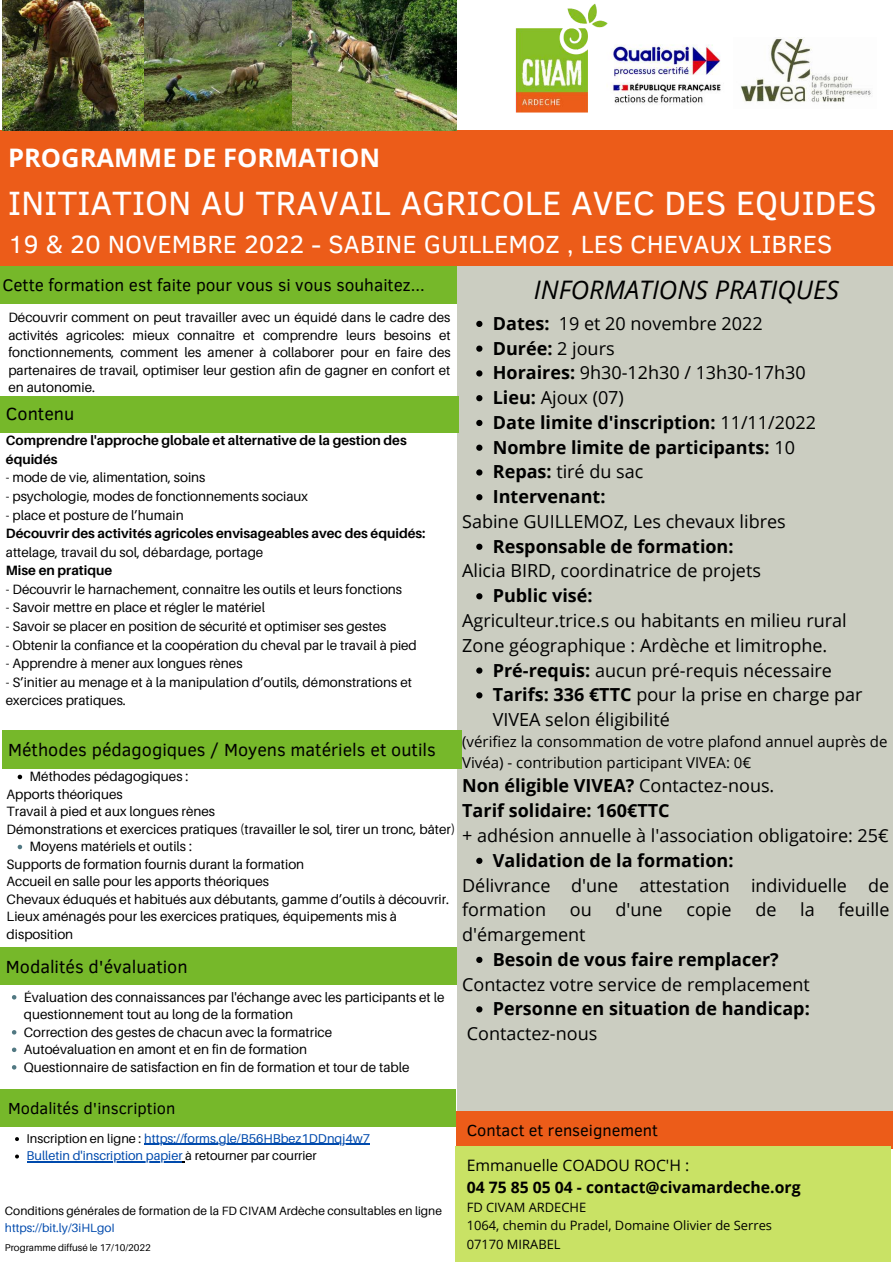
<style>
.page{position:relative;width:893px;height:1263px;background:#fff}
.page>*{position:absolute;margin:0;border:0;box-sizing:border-box;transform-origin:0 0}
.t1{font:34.58px "Clear Sans";color:#fff}
.t2{font:25.58px "Clear Sans";color:#fff}
.t3{font:italic 25.5px "Open Sans";color:#000}
.t4{font:700 25.5px "Open Sans";color:#fff}
.t5{font:18px/24.8px "Open Sans";color:#000}
.t6{font:700 18px/24.8px "Open Sans";color:#000}
.t7{font:18px "Clear Sans";color:#000}
.t8{font:17.25px "Clear Sans";color:#000}
.t9{font:16.42px "Clear Sans";color:#000}
.t10{font:700 15.75px "Open Sans";color:#000}
.t11{font:15.75px "Open Sans";color:#000}
.t12{font:15px/20.9px "Open Sans";color:#000}
.t13{font:13.5px/17.5px "Aileron";color:#000}
.t14{font:700 13.5px/18.6px "Aileron";color:#000}
.t15{font:12.9px/18px "Open Sans";color:#000}
.t16{font:12.75px/17.5px "Aileron";color:#004aad}
.t17{font:12px "Aileron";color:#000}
.t18{font:12px "Aileron";color:#004aad}
.t19{font:9.75px "Aileron";color:#000}
.s1{font-weight:400}
.s2{font-weight:700}
.s3{color:#000}
</style>
<div class="page">
<div style="left:457px;top:266px;width:436px;height:845px;background:#cbcdc1"></div>
<div style="left:0;top:266px;width:456px;height:37px;background:#76b82a"></div>
<div style="left:0;top:396px;width:459px;height:36px;background:#76b82a"></div>
<div style="left:2px;top:730px;width:459px;height:39px;background:#76b82a"></div>
<div style="left:0;top:947px;width:456px;height:38px;background:#76b82a"></div>
<div style="left:0;top:1089px;width:455px;height:38px;background:#76b82a"></div>
<div style="left:456px;top:1111px;width:437px;height:37px;background:#ec5c19"></div>
<div style="left:455px;top:1146px;width:436px;height:115px;background:#c9e265"></div>
<img style="left:515px;top:4px;width:92px;height:109px">
<img style="left:599px;top:37px;width:273px;height:72px">
<div style="left:0;top:131px;width:893px;height:135px;background:#ec5c19"></div>
<img style="left:2px;top:0;width:454px;height:131px">
<svg style="left:476px;top:321px;width:6px;height:6px"></svg>
<svg style="left:476px;top:346px;width:6px;height:6px"></svg>
<svg style="left:476px;top:370px;width:6px;height:6px"></svg>
<svg style="left:476px;top:395px;width:6px;height:6px"></svg>
<svg style="left:476px;top:420px;width:6px;height:6px"></svg>
<svg style="left:476px;top:445px;width:6px;height:6px"></svg>
<svg style="left:476px;top:469px;width:6px;height:7px"></svg>
<svg style="left:476px;top:494px;width:6px;height:6px"></svg>
<svg style="left:476px;top:544px;width:6px;height:6px"></svg>
<svg style="left:476px;top:593px;width:6px;height:6px"></svg>
<svg style="left:476px;top:667px;width:6px;height:7px"></svg>
<svg style="left:476px;top:692px;width:6px;height:6px"></svg>
<svg style="left:476px;top:858px;width:6px;height:6px"></svg>
<svg style="left:476px;top:957px;width:6px;height:6px"></svg>
<svg style="left:476px;top:1006px;width:6px;height:6px"></svg>
<svg style="left:18px;top:775px;width:4px;height:4px"></svg>
<svg style="left:18px;top:845px;width:4px;height:4px"></svg>
<svg style="left:12px;top:995px;width:4px;height:4px"></svg>
<svg style="left:12px;top:1030px;width:4px;height:4px"></svg>
<svg style="left:12px;top:1047px;width:4px;height:5px"></svg>
<svg style="left:12px;top:1065px;width:4px;height:4px"></svg>
<svg style="left:15px;top:1137px;width:4px;height:4px"></svg>
<hr style="left:144px;top:1144px;width:226px;height:1px;background:#004aad">
<svg style="left:15px;top:1154px;width:4px;height:4px"></svg>
<hr style="left:27px;top:1161px;width:155px;height:1px;background:#004aad">
<h3 class="t4" style="left:8px;top:140px;width:373px">PROGRAMME DE FORMATION</h3>
<h1 class="t1" style="left:8px;top:178px;width:870px">INITIATION AU TRAVAIL AGRICOLE AVEC DES EQUIDES</h1>
<h2 class="t2" style="left:8px;top:226px;width:826px">19 &amp; 20 NOVEMBRE 2022 - SABINE GUILLEMOZ , LES CHEVAUX LIBRES</h2>
<p class="t8" style="left:2px;top:272px;width:424px">Cette formation est faite pour vous si vous souhaitez...</p>
<p class="t13" style="left:8px;top:308px;width:444px;text-align:justify">Découvrir comment on peut travailler avec un équidé dans le cadre des activités agricoles: mieux connaître et comprendre leurs besoins et fonctionnements, comment les amener à collaborer pour en faire des partenaires de travail, optimiser leur gestion afin de gagner en confort et en autonomie.</p>
<h3 class="t7" style="left:6px;top:401px;width:70px">Contenu</h3>
<p class="t14" style="left:6px;top:431px;width:402px">Comprendre l'approche globale et alternative de la gestion des équidés</p>
<p class="t13" style="left:6px;top:469px;width:201px">- mode de vie, alimentation, soins</p>
<p class="t13" style="left:6px;top:487px;width:304px">- psychologie, modes de fonctionnements sociaux</p>
<p class="t13" style="left:6px;top:506px;width:179px">- place et posture de l’humain</p>
<p class="t14" style="left:6px;top:524px;width:421px">Découvrir des activités agricoles envisageables avec des équidés:</p>
<p class="t13" style="left:6px;top:543px;width:259px">attelage, travail du sol, débardage, portage</p>
<p class="t14" style="left:6px;top:561px;width:108px">Mise en pratique</p>
<p class="t13" style="left:6px;top:580px;width:398px">- Découvrir le harnachement, connaître les outils et leurs fonctions</p>
<p class="t13" style="left:6px;top:599px;width:261px">- Savoir mettre en place et régler le matériel</p>
<p class="t13" style="left:6px;top:617px;width:382px">- Savoir se placer en position de sécurité et optimiser ses gestes</p>
<p class="t13" style="left:6px;top:636px;width:412px">- Obtenir la confiance et la coopération du cheval par le travail à pied</p>
<p class="t13" style="left:6px;top:654px;width:238px">- Apprendre à mener aux longues rènes</p>
<p class="t13" style="left:6px;top:672px;width:407px;line-height:18.6px">- S’initier au menage et à la manipulation d’outils, démonstrations et exercices pratiques.</p>
<h3 class="t7" style="left:8px;top:736px;width:429px">Méthodes pédagogiques / Moyens matériels et outils</h3>
<p class="t13" style="left:30px;top:767px;width:160px">Méthodes pédagogiques :</p>
<p class="t13" style="left:7px;top:785px;width:450px">Apports théoriques<br>Travail à pied et aux longues rènes<br>Démonstrations et exercices pratiques (travailler le sol, tirer un tronc, bâter)</p>
<p class="t13" style="left:7px;top:855px;width:444px">Supports de formation fournis durant la formation<br>Accueil en salle pour les apports théoriques<br>Chevaux éduqués et habitués aux débutants, gamme d’outils à découvrir.<br>Lieux aménagés pour les exercices pratiques, équipements mis à disposition</p>
<p class="t13" style="left:30px;top:837px;width:164px">Moyens matériels et outils :</p>
<h3 class="t7" style="left:6px;top:954px;width:183px">Modalités d'évaluation</h3>
<p class="t13" style="left:24px;top:988px;width:422px">Évaluation des connaissances par l'échange avec les participants et le questionnement tout au long de la formation<br>Correction des gestes de chacun avec la formatrice<br>Autoévaluation en amont et en fin de formation<br>Questionnaire de satisfaction en fin de formation et tour de table</p>
<h3 class="t3" style="left:534px;top:272px;width:306px">INFORMATIONS PRATIQUES</h3>
<h3 class="t6" style="left:493px;top:310px;width:325px">Dates: <span class="s1">19 et 20 novembre 2022<br></span>Durée: <span class="s1">2 jours<br></span>Horaires: <span class="s1">9h30-12h30 / 13h30-17h30<br></span>Lieu: <span class="s1">Ajoux (07)<br></span>Date limite d'inscription: <span class="s1">11/11/2022<br></span>Nombre limite de participants: <span class="s1">10<br></span>Repas: <span class="s1">tiré du sac<br></span>Intervenant:</h3>
<h3 class="t6" style="left:493px;top:533px;width:242px">Responsable de formation:</h3>
<h3 class="t6" style="left:493px;top:583px;width:101px">Public visé:</h3>
<h3 class="t5" style="left:462px;top:508px;width:325px">Sabine GUILLEMOZ, Les chevaux libres</h3>
<h3 class="t5" style="left:462px;top:558px;width:300px">Alicia BIRD, coordinatrice de projets</h3>
<h3 class="t5" style="left:462px;top:608px;width:386px">Agriculteur.trice.s ou habitants en milieu rural<br>Zone géographique : Ardèche et limitrophe.</h3>
<h3 class="t5" style="left:493px;top:657px;width:371px"><span class="s2">Pré-requis:</span> aucun pré-requis nécessaire<br><span class="s2">Tarifs: 336 €TTC</span> pour la prise en charge par<br>VIVEA selon éligibilité</h3>
<p class="t12" style="left:462px;top:731px;width:427px">(vérifiez la consommation de votre plafond annuel auprès de<br>Vivéa) - contribution participant VIVEA: 0€</p>
<h3 class="t6" style="left:462px;top:773px;width:314px">Non éligible VIVEA? <span class="s1">Contactez-nous.<br></span>Tarif solidaire: 160€TTC</h3>
<h3 class="t5" style="left:462px;top:822px;width:428px">+ adhésion annuelle à l'association obligatoire: 25€</h3>
<h3 class="t5" style="left:462px;top:872px;width:429px">Délivrance d'une attestation individuelle de formation</h3>
<h3 class="t6" style="left:493px;top:847px;width:242px">Validation de la formation:</h3>
<h3 class="t5" style="left:570px;top:897px;width:23px">ou</h3>
<h3 class="t5" style="left:615px;top:897px;width:49px">d'une</h3>
<h3 class="t5" style="left:686px;top:897px;width:47px">copie</h3>
<h3 class="t5" style="left:755px;top:897px;width:23px">de</h3>
<h3 class="t5" style="left:800px;top:897px;width:16px">la</h3>
<h3 class="t5" style="left:838px;top:897px;width:52px">feuille</h3>
<h3 class="t5" style="left:462px;top:922px;width:125px">d'émargement</h3>
<h3 class="t5" style="left:462px;top:971px;width:349px">Contactez votre service de remplacement</h3>
<h3 class="t5" style="left:467px;top:1021px;width:132px">Contactez-nous</h3>
<h3 class="t6" style="left:493px;top:946px;width:287px">Besoin de vous faire remplacer?</h3>
<h3 class="t6" style="left:493px;top:996px;width:318px">Personne en situation de handicap:</h3>
<p class="t9" style="left:8px;top:1096px;width:169px">Modalités d'inscription</p>
<p class="t16" style="left:27px;top:1129px;width:345px"><span class="s3">Inscription en ligne :</span> https://forms.gle/B56HBbez1DDnqj4w7<br>Bulletin d'inscription papier <span class="s3">à retourner par courrier</span></p>
<p class="t17" style="left:5px;top:1203px;width:438px">Conditions générales de formation de la FD CIVAM Ardèche consultables en ligne</p>
<p class="t18" style="left:5px;top:1220px;width:111px">https://bit.ly/3iHLgoI</p>
<p class="t19" style="left:5px;top:1241px;width:147px">Programme diffusé le 17/10/2022</p>
<p class="t9" style="left:467px;top:1118px;width:193px">Contact et renseignement</p>
<p class="t11" style="left:467px;top:1154px;width:224px">Emmanuelle COADOU ROC'H :</p>
<p class="t10" style="left:467px;top:1176px;width:335px">04 75 85 05 04 - contact@civamardeche.org</p>
<p class="t15" style="left:467px;top:1198px;width:307px">FD CIVAM ARDECHE<br>1064, chemin du Pradel, Domaine Olivier de Serres<br>07170 MIRABEL</p>
</div>
